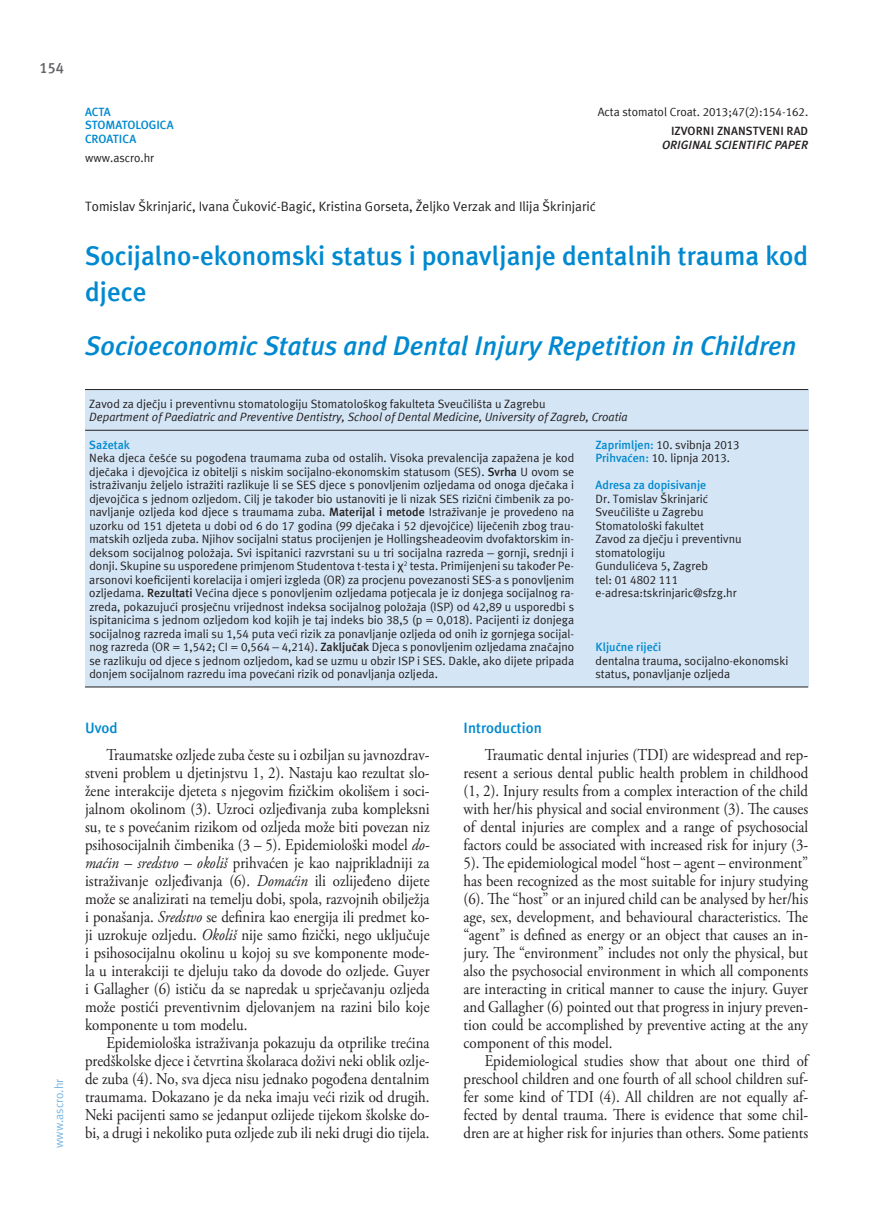
<style>
.page{position:relative;width:872px;height:1212px;background:#fff}
.page>*{position:absolute;margin:0;border:0;box-sizing:border-box;transform-origin:0 0}
.t1{font:700 27px/36px "Meta ASC";color:#0089cf}
.t2{font:italic 700 27px "Meta ASC";color:#0089cf}
.t3{font:16.5px/18px "Adobe Garamond Pro";color:#231f20;text-align:justify;scale:.9 1}
.t4{font:700 15px "Meta ASC";color:#0089cf}
.t5{font:700 15px "Meta ASC";color:#636366}
.t6{font:13.5px "Meta ASC";color:#231f20}
.t7{font:12px/13.5px "Meta ASC";color:#231f20}
.t8{font:italic 12px "Meta ASC";color:#231f20}
.t9{font:700 12px/13.5px "Meta ASC";color:#0089cf}
.t10{font:italic 700 12px "Meta ASC";letter-spacing:.005em;color:#231f20}
.t11{font:700 12px "Meta ASC";letter-spacing:.005em;color:#231f20}
.t12{font:12px "Meta ASC";color:#77b6e4}
.s1{font-weight:700}
.s2{font-family:"Arial"}
.s3{font-weight:700;color:#0089cf}
.s4{font-style:italic}
</style>
<div class="page">
<div style="left:85px;top:389px;width:723px;height:298px;background:#d4e6f6"></div>
<hr style="left:85px;top:389px;width:723px;height:1px;background:#231f20">
<hr style="left:85px;top:430px;width:723px;height:1px;background:#231f20">
<hr style="left:85px;top:687px;width:723px;height:1px;background:#231f20">
<p class="t5" style="left:40px;top:59px;width:26px">154</p>
<p class="t12" style="left:52px;top:1148px;width:71px;rotate:-90deg">www.ascro.hr</p>
<p class="t9" style="left:85px;top:105px;width:90px">ACTA<br>STOMATOLOGICA<br>CROATICA</p>
<p class="t7" style="left:85px;top:151px;width:71px">www.ascro.hr</p>
<p class="t7" style="left:597px;top:105px;width:212px">Acta stomatol Croat. 2013;47(2):154-162.</p>
<p class="t11" style="left:671px;top:124px;width:139px">IZVORNI ZNANSTVENI RAD</p>
<p class="t10" style="left:662px;top:138px;width:148px">ORIGINAL SCIENTIFIC PAPER</p>
<p class="t6" style="left:85px;top:199px;width:512px">Tomislav Škrinjarić, Ivana Čuković-Bagić, Kristina Gorseta, Željko Verzak and Ilija Škrinjarić</p>
<h1 class="t1" style="left:85px;top:238px;width:724px">Socijalno-ekonomski status i ponavljanje dentalnih trauma kod djece</h1>
<h1 class="t2" style="left:85px;top:330px;width:713px">Socioeconomic Status and Dental Injury Repetition in Children</h1>
<p class="t7" style="left:89px;top:397px;width:458px">Zavod za dječju i preventivnu stomatologiju Stomatološkog fakulteta Sveučilišta u Zagrebu</p>
<p class="t8" style="left:89px;top:410px;width:540px">Department of Paediatric and Preventive Dentistry, School of Dental Medicine, University of Zagreb, Croatia</p>
<p class="t9" style="left:89px;top:437px;width:42px">Sažetak</p>
<p class="t7" style="left:89px;top:451px;width:486px;text-align:justify">Neka djeca češće su pogođena traumama zuba od ostalih. Visoka prevalencija zapažena je kod dječaka i djevojčica iz obitelji s niskim socijalno-ekonomskim statusom (SES). <span class="s1">Svrha</span> U ovom se istraživanju željelo istražiti razlikuje li se SES djece s ponovljenim ozljedama od onoga dječaka i djevojčica s jednom ozljedom. Cilj je također bio ustanoviti je li nizak SES rizični čimbenik za po&shy;navljanje ozljeda kod djece s traumama zuba. <span class="s1">Materijal i metode</span> Istraživanje je provedeno na uzorku od 151 djeteta u dobi od 6 do 17 godina (99 dječaka i 52 djevojčice) liječenih zbog trau&shy;matskih ozljeda zuba. Njihov socijalni status procijenjen je Hollingsheadeovim dvofaktorskim in&shy;deksom socijalnog položaja. Svi ispitanici razvrstani su u tri socijalna razreda – gornji, srednji i donji. Skupine su uspoređene primjenom Studentova t-testa i <span class="s2">χ</span><sup>2</sup> testa. Primijenjeni su također Pe&shy;arsonovi koeficijenti korelacija i omjeri izgleda (OR) za procjenu povezanosti SES-a s ponovljenim ozljedama. <span class="s1">Rezultati</span> Većina djece s ponovljenim ozljedama potjecala je iz donjega socijalnog ra&shy;zreda, pokazujući prosječnu vrijednost indeksa socijalnog položaja (ISP) od 42,89 u usporedbi s ispitanicima s jednom ozljedom kod kojih je taj indeks bio 38,5 (p = 0,018). Pacijenti iz donjega socijalnog razreda imali su 1,54 puta veći rizik za ponavljanje ozljeda od onih iz gornjega socijal&shy;nog razreda (OR = 1,542; CI = 0,564 – 4,214). <span class="s1">Zaključak</span> Djeca s ponovljenim ozljedama značajno se razlikuju od djece s jednom ozljedom, kad se uzmu u obzir ISP i SES. Dakle, ako dijete pripada donjem socijalnom razredu ima povećani rizik od ponavljanja ozljeda.</p>
<p class="t7" style="left:595px;top:437px;width:146px"><span class="s3">Zaprimljen:</span> 10. svibnja 2013<br><span class="s3">Prihvaćen:</span> 10. lipnja 2013.</p>
<p class="t9" style="left:595px;top:478px;width:112px">Adresa za dopisivanje</p>
<p class="t7" style="left:595px;top:491px;width:148px">Dr. Tomislav Škrinjarić<br>Sveučilište u Zagrebu<br>Stomatološki fakultet<br>Zavod za dječju i preventivnu stomatologiju<br>Gundulićeva 5, Zagreb<br>tel: 01 4802 111 e-adresa:tskrinjaric@sfzg.hr</p>
<p class="t9" style="left:595px;top:640px;width:67px">Ključne riječi</p>
<p class="t7" style="left:595px;top:653px;width:194px">dentalna trauma, socijalno-ekonomski status, ponavljanje ozljeda</p>
<p class="t4" style="left:85px;top:719px;width:34px">Uvod</p>
<p class="t3" style="left:85px;top:746px;width:384px;text-indent:21px">Traumatske ozljede zuba česte su i ozbiljan su javnozdrav&shy;stveni problem u djetinjstvu 1, 2). Nastaju kao rezultat slo&shy;žene interakcije djeteta s njegovim fizičkim okolišem i soci&shy;jalnom okolinom (3). Uzroci ozljeđivanja zuba kompleksni su, te s povećanim rizikom od ozljeda može biti povezan niz psihosocijalnih čimbenika (3 – 5). Epidemiološki model <span class="s4">do&shy;maćin – sredstvo – okoliš</span> prihvaćen je kao najprikladniji za istraživanje ozljeđivanja (6). <span class="s4">Domaćin</span> ili ozlijeđeno dijete može se analizirati na temelju dobi, spola, razvojnih obilježja i ponašanja. <span class="s4">Sredstvo</span> se definira kao energija ili predmet ko&shy;ji uzrokuje ozljedu. <span class="s4">Okoliš</span> nije samo fizički, nego uključuje i psihosocijalnu okolinu u kojoj su sve komponente mode&shy;la u interakciji te djeluju tako da dovode do ozljede. Guyer i Gallagher (6) ističu da se napredak u sprječavanju ozljeda može postići preventivnim djelovanjem na razini bilo koje komponente u tom modelu.</p>
<p class="t3" style="left:85px;top:1034px;width:384px;text-indent:21px">Epidemiološka istraživanja pokazuju da otprilike trećina predškolske djece i četvrtina školaraca doživi neki oblik ozlje&shy;de zuba (4). No, sva djeca nisu jednako pogođena dentalnim traumama. Dokazano je da neka imaju veći rizik od drugih.<br>Neki pacijenti samo se jedanput ozlijede tijekom školske do&shy;bi, a drugi i nekoliko puta ozljede zub ili neki drugi dio tijela.</p>
<p class="t4" style="left:463px;top:719px;width:80px">Introduction</p>
<p class="t3" style="left:463px;top:746px;width:384px;text-indent:21px">Traumatic dental injuries (TDI) are widespread and rep&shy;resent a serious dental public health problem in childhood (1, 2). Injury results from a complex interaction of the child with her/his physical and social environment (3). The causes of dental injuries are complex and a range of psychosocial factors could be associated with increased risk for injury (3- 5). The epidemiological model “host – agent – environment” has been recognized as the most suitable for injury studying (6). The “host” or an injured child can be analysed by her/his age, sex, development, and behavioural characteristics. The “agent” is defined as energy or an object that causes an in&shy;jury. The “environment” includes not only the physical, but also the psychosocial environment in which all components are interacting in critical manner to cause the injury. Guyer and Gallagher (6) pointed out that progress in injury preven&shy;tion could be accomplished by preventive acting at the any component of this model.</p>
<p class="t3" style="left:463px;top:1052px;width:384px;text-indent:21px">Epidemiological studies show that about one third of preschool children and one fourth of all school children suf&shy;fer some kind of TDI (4). All children are not equally af&shy;fected by dental trauma. There is evidence that some chil&shy;dren are at higher risk for injuries than others. Some patients</p>
</div>
